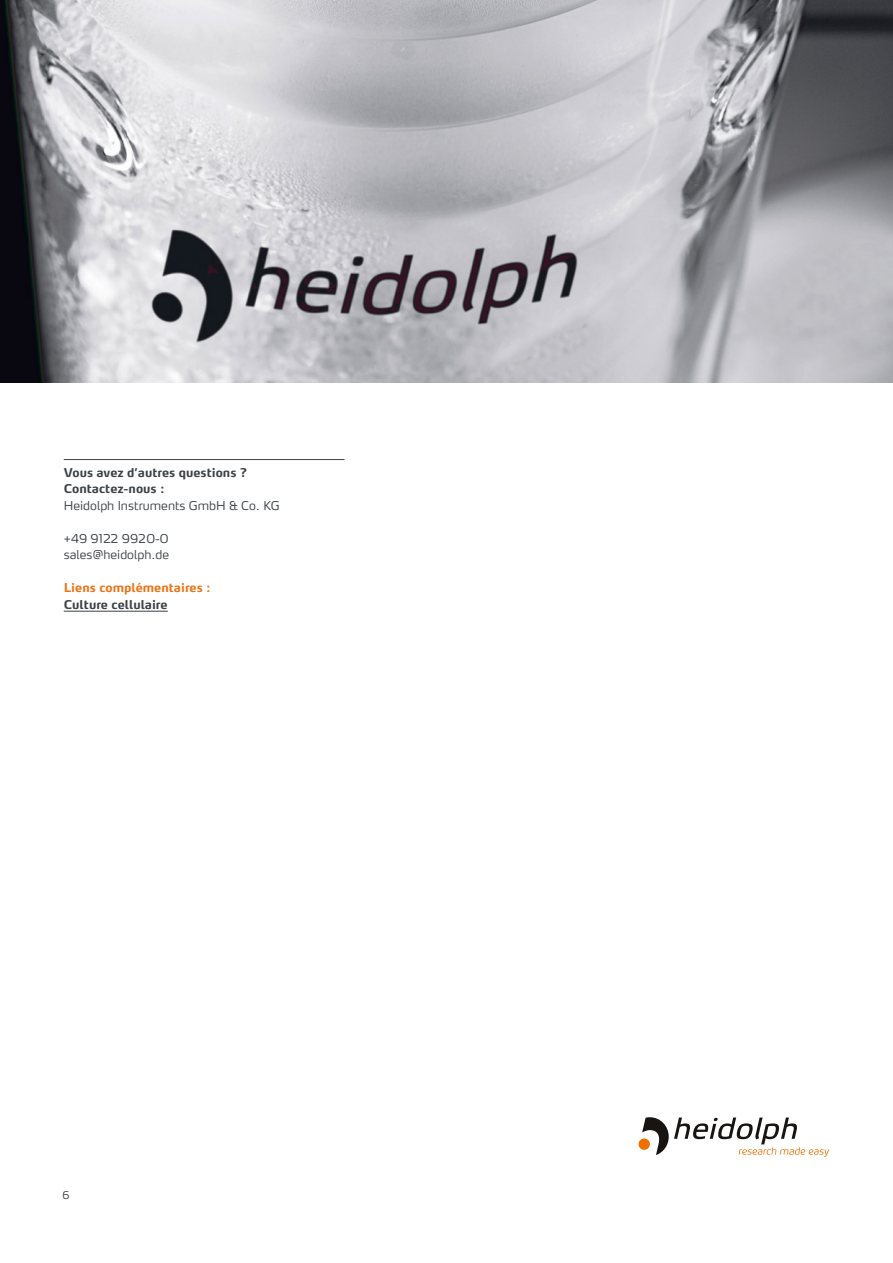
<style>
.page{position:relative;width:893px;height:1263px;background:#fff}
.page>*{position:absolute;margin:0;border:0;box-sizing:border-box;transform-origin:0 0}
.t1{font:300 12px "Max OT";color:#3b4145}
.t2{font:700 12px "Max OT";color:#3b4145}
.t3{font:700 12px "Max OT";color:#e97416}
.t4{font:300 10.5px "Max OT";color:#3b4145}
</style>
<div class="page">
<img style="left:0;top:0;width:893px;height:383px">
<hr style="left:64px;top:459px;width:280px;height:1px;background:#3b4145">
<hr style="left:64px;top:611px;width:104px;height:1px;background:#3b4145">
<svg style="left:638px;top:1138px;width:12px;height:12px"></svg>
<svg style="left:642px;top:1117px;width:187px;height:40px"></svg>
<p class="t2" style="left:64px;top:465px;width:185px">Vous avez d’autres questions ?</p>
<p class="t2" style="left:64px;top:481px;width:102px">Contactez-nous :</p>
<p class="t1" style="left:64px;top:498px;width:218px">Heidolph Instruments GmbH &amp; Co. KG</p>
<p class="t1" style="left:64px;top:531px;width:106px">+49 9122 9920-0</p>
<p class="t1" style="left:64px;top:547px;width:107px">sales@heidolph.de</p>
<p class="t3" style="left:64px;top:580px;width:149px">Liens complémentaires :</p>
<p class="t2" style="left:64px;top:597px;width:105px">Culture cellulaire</p>
<p class="t4" style="left:62px;top:1188px;width:9px">6</p>
</div>
